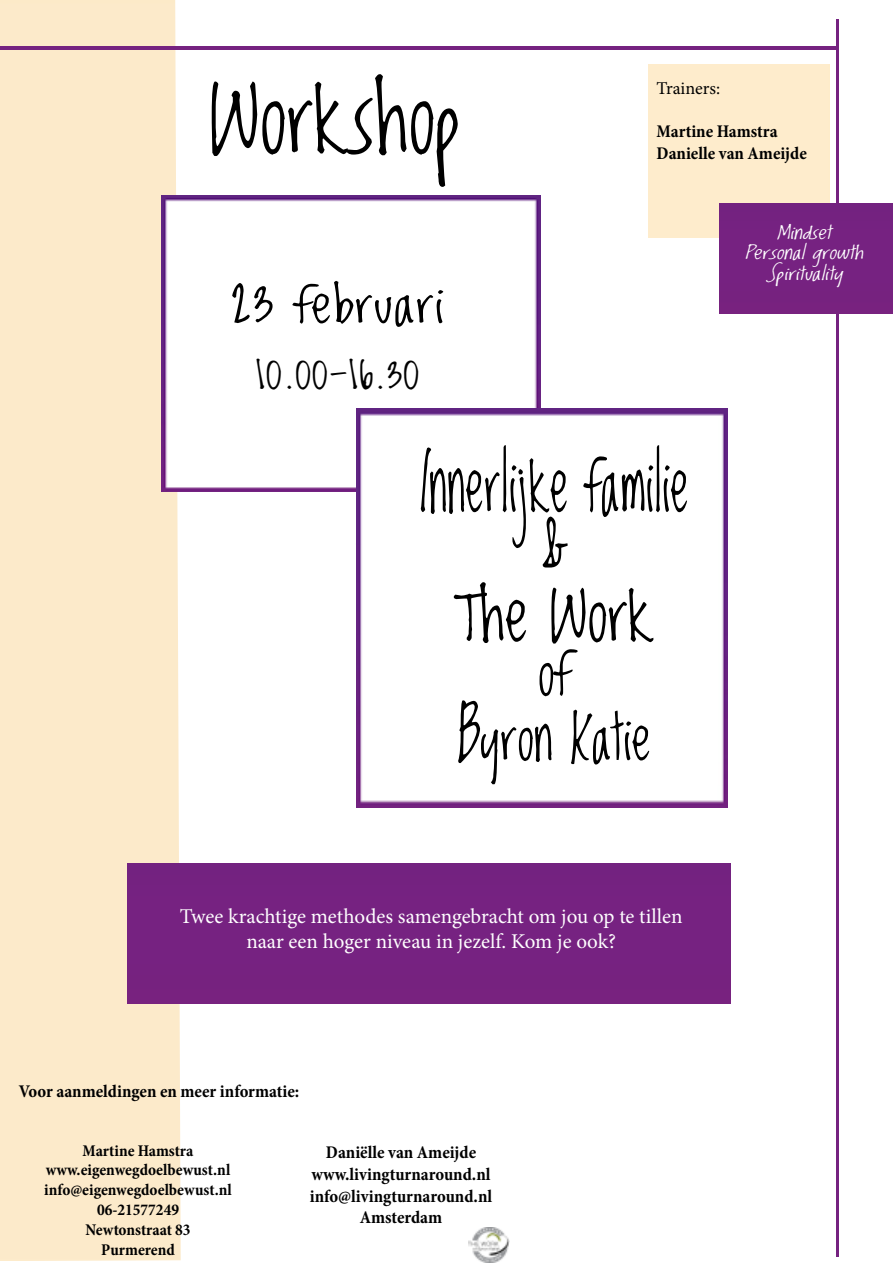
<style>
.page{position:relative;width:893px;height:1263px;background:#fff}
.page>*{position:absolute;margin:0;border:0;box-sizing:border-box;transform-origin:0 0}
.t1{font:90px "Lovedbythe King";color:#000}
.t2{font:67.5px/64.8px "Lovedbythe King";color:#000;text-align:center;scale:.8 1}
.t3{font:56.25px/64.8px "Lovedbythe King";color:#000;text-align:center}
.t4{font:48px "Lovedbythe King";letter-spacing:.01em;color:#000;scale:1.25 1}
.t5{font:36px "Lovedbythe King";color:#000;scale:1.25 1}
.t6{font:21px/25.2px "Minion Pro";color:#fff;text-align:center}
.t7{font:700 condensed 18px/21.6px "Minion Pro";color:#000;text-align:center}
.t8{font:18px "Minion Pro";letter-spacing:-.005em;color:#000}
.t9{font:700 condensed 16.5px/19.8px "Minion Pro";color:#000;text-align:center}
.t10{font:italic 16.5px/19.8px "Lovedbythe King";color:#fff;text-align:center;scale:1.5 1}
</style>
<div class="page">
<div style="left:0;top:0;width:181px;height:1261px;background:#fceaca"></div>
<img style="left:161px;top:195px;width:379px;height:296px">
<hr style="left:0;top:47px;width:839px;height:3px;background:#752280">
<img style="left:357px;top:408px;width:371px;height:400px">
<hr style="left:836px;top:19px;width:2px;height:1238px;background:#752280">
<div style="left:127px;top:863px;width:603px;height:141px;background:#762281"></div>
<img style="left:468px;top:1227px;width:41px;height:36px">
<div style="left:719px;top:203px;width:174px;height:110px;background:#762281"></div>
<h1 class="t1" style="left:208px;top:69px;width:256px">Workshop</h1>
<h3 class="t4" style="left:231px;top:278px;width:172px">23 februari</h3>
<h3 class="t5" style="left:255px;top:355px;width:133px">10.00-16.30</h3>
<p class="t8" style="left:657px;top:76px;width:65px">Trainers:</p>
<p class="t7" style="left:657px;top:120px;width:152px;text-align:left">Martine Hamstra<br>Danielle van Ameijde</p>
<p class="t10" style="left:745px;top:223px;width:86px">Mindset<br>Personalgrowth</p>
<p class="t10" style="left:766px;top:265px;width:58px">Spirituality</p>
<h2 class="t2" style="left:419px;top:456px;width:338px">Innerlijke familie &amp;<br>The Work</h2>
<h3 class="t3" style="left:457px;top:643px;width:195px">of<br>Byron Katie</h3>
<h3 class="t5" style="left:362px;top:485px;width:108px">The Work</h3>
<p class="t6" style="left:180px;top:903px;width:504px">Twee krachtige methodes samengebracht om jou op te tillen naar een hoger niveau in jezelf. Kom je ook?</p>
<p class="t7" style="left:19px;top:1081px;width:282px">Voor aanmeldingen en meer informatie:</p>
<p class="t9" style="left:44px;top:1140px;width:189px">Martine Hamstra www.eigenwegdoelbewust.nl info@eigenwegdoelbewust.nl<br>06-21577249<br>Newtonstraat 83<br>Purmerend</p>
<p class="t7" style="left:310px;top:1142px;width:184px">Daniëlle van Ameijde www.livingturnaround.nl info@livingturnaround.nl<br>Amsterdam</p>
</div>
